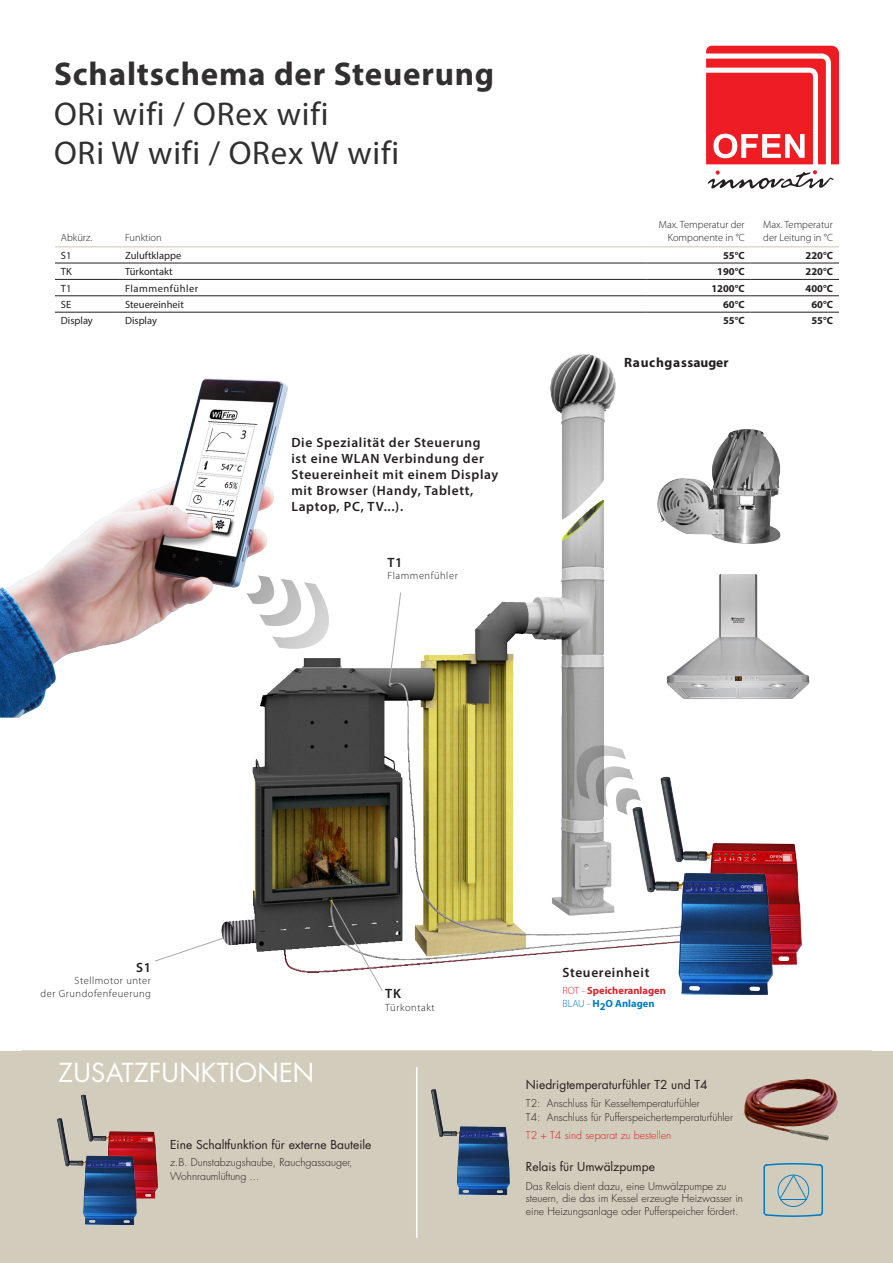
<style>
.page{position:relative;width:893px;height:1263px;background:#fff}
.page>*{position:absolute;margin:0;border:0;box-sizing:border-box;transform-origin:0 0}
.t1{font:33px "Myriad Pro";letter-spacing:.025em;color:#312f30}
.t2{font:700 33px "Myriad Pro";letter-spacing:.025em;color:#312f30}
.t3{font:25.5px "Futura";letter-spacing:.01em;color:#fff}
.t4{font:600 13.5px/16.2px "Myriad Pro";letter-spacing:.05em;color:#231f20}
.t5{font:700 13.5px "Myriad Pro";letter-spacing:.05em;color:#231f20}
.odstavec{font:12px "Futura";color:#231f20}
.odstavec-2{font:300 10.5px/12.6px "Futura";color:#231f20}
.hlavicka_tabulky{font:300 10.5px "Myriad Pro";letter-spacing:.01em;color:#231f20}
.hlavicka_tabulky-2{font:300 10.5px "Myriad Pro";letter-spacing:.05em;color:#231f20}
.text_tabulky{font:10.5px "Myriad Pro";color:#231f20}
.text_tabulky-2{font:700 10.5px "Myriad Pro";color:#231f20}
.odstavec-3{font:300 10.5px "Futura";color:#e21a21}
.t6{font:700 10.5px "Myriad Pro";color:#d1232a}
.t7{font:700 10.5px "Myriad Pro";color:#007bc3}
.text_tabulky-3{font:10.5px "Myriad Pro";letter-spacing:.05em;color:#231f20}
.s1{font-weight:300}
</style>
<div class="page">
<div style="left:0;top:1051px;width:893px;height:212px;background:#d2ccbc"></div>
<hr style="left:55px;top:263px;width:64px;height:1px;background:#231f20">
<hr style="left:119px;top:263px;width:528px;height:1px;background:#231f20">
<hr style="left:647px;top:263px;width:104px;height:1px;background:#231f20">
<hr style="left:751px;top:263px;width:88px;height:1px;background:#231f20">
<hr style="left:55px;top:279px;width:64px;height:1px;background:#231f20">
<hr style="left:119px;top:279px;width:528px;height:1px;background:#231f20">
<hr style="left:647px;top:279px;width:104px;height:1px;background:#231f20">
<hr style="left:751px;top:279px;width:88px;height:1px;background:#231f20">
<hr style="left:55px;top:295px;width:64px;height:1px;background:#231f20">
<hr style="left:119px;top:295px;width:528px;height:1px;background:#231f20">
<hr style="left:647px;top:295px;width:104px;height:1px;background:#231f20">
<hr style="left:751px;top:295px;width:88px;height:1px;background:#231f20">
<hr style="left:55px;top:312px;width:64px;height:1px;background:#231f20">
<hr style="left:119px;top:312px;width:528px;height:1px;background:#231f20">
<hr style="left:647px;top:312px;width:104px;height:1px;background:#231f20">
<hr style="left:751px;top:312px;width:88px;height:1px;background:#231f20">
<hr style="left:55px;top:246px;width:64px;height:1px;background:#d2ccbc">
<hr style="left:119px;top:246px;width:528px;height:1px;background:#d2ccbc">
<hr style="left:647px;top:246px;width:104px;height:1px;background:#d2ccbc">
<hr style="left:751px;top:246px;width:88px;height:1px;background:#d2ccbc">
<svg style="left:708px;top:170px;width:125px;height:19px"></svg>
<svg style="left:706px;top:46px;width:133px;height:118px"></svg>
<img style="left:743px;top:1079px;width:95px;height:62px">
<hr style="left:821px;top:1167px;width:2px;height:46px;background:#007bc3">
<hr style="left:763px;top:1167px;width:2px;height:46px;background:#007bc3">
<svg style="left:763px;top:1163px;width:60px;height:5px"></svg>
<svg style="left:763px;top:1174px;width:60px;height:43px"></svg>
<img style="left:780px;top:843px;width:22px;height:122px">
<img style="left:0;top:354px;width:780px;height:641px">
<svg style="left:330px;top:899px;width:53px;height:93px"></svg>
<svg style="left:389px;top:592px;width:12px;height:92px"></svg>
<img style="left:614px;top:557px;width:196px;height:161px">
<img style="left:619px;top:409px;width:191px;height:161px">
<img style="left:81px;top:1094px;width:77px;height:105px">
<img style="left:57px;top:1114px;width:89px;height:111px">
<img style="left:431px;top:1089px;width:79px;height:106px">
<hr style="left:21px;top:1050px;width:851px;height:1px;background:#d2ccbc">
<hr style="left:416px;top:1067px;width:1px;height:171px;background:#fff">
<p class="t2" style="left:54px;top:52px;width:442px">Schaltschema der Steuerung</p>
<p class="t1" style="left:54px;top:93px;width:276px">ORi wifi / ORex wifi</p>
<p class="t1" style="left:54px;top:133px;width:347px">ORi W wifi / ORex W wifi</p>
<p class="hlavicka_tabulky" style="left:61px;top:231px;width:33px">Abkürz.</p>
<p class="hlavicka_tabulky" style="left:125px;top:231px;width:38px">Funktion</p>
<p class="hlavicka_tabulky" style="left:659px;top:218px;width:87px">Max. Temperatur der</p>
<p class="hlavicka_tabulky" style="left:668px;top:231px;width:79px">Komponente in °C</p>
<p class="hlavicka_tabulky" style="left:763px;top:218px;width:71px">Max. Temperatur</p>
<p class="hlavicka_tabulky" style="left:763px;top:231px;width:71px">der Leitung in °C</p>
<p class="text_tabulky" style="left:61px;top:249px;width:12px">S1</p>
<p class="text_tabulky" style="left:125px;top:249px;width:58px">Zuluftklappe</p>
<p class="text_tabulky-2" style="left:723px;top:248px;width:23px">55°C</p>
<p class="text_tabulky-2" style="left:805px;top:248px;width:29px">220°C</p>
<p class="text_tabulky" style="left:61px;top:265px;width:12px">TK</p>
<p class="text_tabulky" style="left:125px;top:265px;width:49px">Türkontakt</p>
<p class="text_tabulky-2" style="left:717px;top:265px;width:29px">190°C</p>
<p class="text_tabulky-2" style="left:805px;top:265px;width:29px">220°C</p>
<p class="text_tabulky" style="left:61px;top:282px;width:12px">T1</p>
<p class="text_tabulky-3" style="left:125px;top:282px;width:75px">Flammenfühler</p>
<p class="text_tabulky-2" style="left:711px;top:281px;width:35px">1200°C</p>
<p class="text_tabulky-2" style="left:805px;top:281px;width:29px">400°C</p>
<p class="text_tabulky" style="left:61px;top:298px;width:12px">SE</p>
<p class="text_tabulky" style="left:125px;top:298px;width:60px">Steuereinheit</p>
<p class="text_tabulky-2" style="left:723px;top:297px;width:23px">60°C</p>
<p class="text_tabulky-2" style="left:811px;top:297px;width:23px">60°C</p>
<p class="text_tabulky" style="left:61px;top:314px;width:33px">Display</p>
<p class="text_tabulky" style="left:125px;top:314px;width:33px">Display</p>
<p class="text_tabulky-2" style="left:723px;top:314px;width:23px">55°C</p>
<p class="text_tabulky-2" style="left:811px;top:314px;width:23px">55°C</p>
<p class="t4" style="left:291px;top:434px;width:208px">Die Spezialität der Steuerung ist eine WLAN Verbindung der<br>Steuereinheit mit einem Display mit Browser (Handy, Tablett,<br>Laptop, PC, TV...).</p>
<p class="t4" style="left:387px;top:553px;width:16px">T1</p>
<p class="hlavicka_tabulky-2" style="left:387px;top:569px;width:72px">Flammenfühler</p>
<p class="t5" style="left:624px;top:354px;width:106px">Rauchgassauger</p>
<p class="t4" style="left:136px;top:959px;width:16px">S1</p>
<p class="hlavicka_tabulky-2" style="left:75px;top:974px;width:78px">Stellmotor unter</p>
<p class="hlavicka_tabulky-2" style="left:40px;top:987px;width:112px">der Grundofenfeuerung</p>
<p class="t4" style="left:385px;top:985px;width:17px">TK</p>
<p class="hlavicka_tabulky-2" style="left:385px;top:1001px;width:51px">Türkontakt</p>
<p class="t4" style="left:562px;top:964px;width:89px">Steuereinheit</p>
<p class="t6" style="left:562px;top:984px;width:105px"><span class="s1">ROT -</span> Speicheranlagen</p>
<p class="t7" style="left:562px;top:996px;width:94px"><span class="s1">BLAU -</span> H2O Anlagen</p>
<p class="t3" style="left:58px;top:1057px;width:257px">ZUSATZFUNKTIONEN</p>
<p class="odstavec" style="left:526px;top:1077px;width:183px">Niedrigtemperaturfühler T2 und T4</p>
<p class="odstavec-2" style="left:526px;top:1097px;width:175px">T2: Anschluss für Kesseltemperaturfühler</p>
<p class="odstavec-2" style="left:526px;top:1111px;width:208px">T4: Anschluss für Pufferspeichertemperaturfühler</p>
<p class="odstavec-3" style="left:526px;top:1128px;width:147px">T2 + T4 sind separat zu bestellen</p>
<p class="odstavec" style="left:170px;top:1137px;width:203px">Eine Schaltfunktion für externe Bauteile</p>
<p class="odstavec-2" style="left:170px;top:1156px;width:184px;line-height:13.5px">z.B. Dunstabzugshaube, Rauchgassauger,<br>Wohnraumlüftung ...</p>
<p class="odstavec" style="left:526px;top:1159px;width:131px">Relais für Umwälzpumpe</p>
<p class="odstavec-2" style="left:526px;top:1180px;width:219px">Das Relais dient dazu, eine Umwälzpumpe zu steuern, die das im Kessel erzeugte Heizwasser in eine Heizungsanlage oder Pufferspeicher fördert.</p>
</div>
